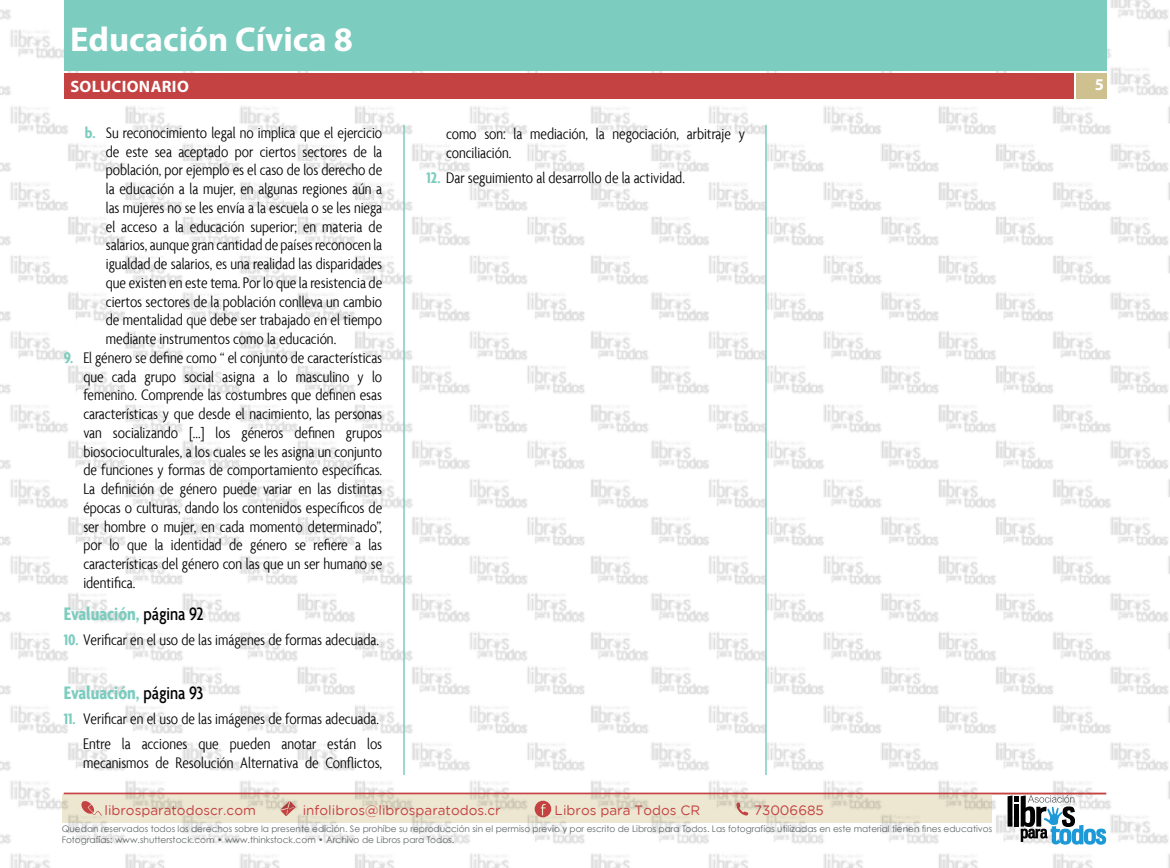
<style>
.page{position:relative;width:1170px;height:868px;background:#fff}
.page>*{position:absolute;margin:0;border:0;box-sizing:border-box;transform-origin:0 0}
.t1{font:700 34.5px "Myriad Pro";color:#fff}
.t2{font:700 condensed 19.5px "Agenda";color:#7cccbf}
.t3{font:300 condensed 16.5px/18.8px "Agenda";color:#000;text-align:justify}
.t4{font:700 16.5px "Myriad Pro";letter-spacing:.02em;color:#fff}
.t5{font:13.5px "Gotham Rounded";color:#c44242}
.t6{font:9px/10.8px "Century Gothic";color:#62686a}
.s1{font-weight:700;color:#7cccbf}
.s2{font-weight:500;font-size:19.2px;color:#000}
</style>
<div class="page">
<img style="left:0;top:0;width:1169px;height:867px">
<div style="left:1076px;top:73px;width:30px;height:26px;background:#cfc090"></div>
<hr style="left:64px;top:792px;width:1042px;height:2px;background:#c44242">
<div style="left:65px;top:0;width:1041px;height:70px;background:#7cccbf"></div>
<div style="left:65px;top:73px;width:1008px;height:26px;background:#c44242"></div>
<hr style="left:765px;top:125px;width:1px;height:650px;background:#7cccbf">
<hr style="left:403px;top:125px;width:2px;height:650px;background:#7cccbf">
<h1 class="t1" style="left:70px;top:16px;width:284px">Educación Cívica 8</h1>
<p class="t4" style="left:70px;top:76px;width:120px">Solucionario</p>
<p class="t4" style="left:1094px;top:74px;width:11px">5</p>
<p class="t3" style="left:106px;top:123px;width:278px;text-indent:-21px"><span class="s1">b.</span> Su reconocimiento legal no implica que el ejercicio de este sea aceptado por ciertos sectores de la población, por ejemplo es el caso de los derecho de la educación a la mujer, en algunas regiones aún a las mujeres no se les envía a la escuela o se les niega el acceso a la educación superior; en materia de salarios, aunque gran cantidad de países reconocen la igualdad de salarios, es una realidad las disparidades que existen en este tema. Por lo que la resistencia de ciertos sectores de la población conlleva un cambio de mentalidad que debe ser trabajado en el tiempo mediante instrumentos como la educación.</p>
<p class="t3" style="left:83px;top:348px;width:300px;text-indent:-20px"><span class="s1">9.</span> El género se define como “ el conjunto de características que cada grupo social asigna a lo masculino y lo femenino. Comprende las costumbres que definen esas características y que desde el nacimiento, las personas van socializando [...] los géneros definen grupos biosocioculturales, a los cuales se les asigna un conjunto de funciones y formas de comportamiento específicas.<br>La definición de género puede variar en las distintas épocas o culturas, dando los contenidos específicos de ser hombre o mujer, en cada momento determinado”, por lo que la identidad de género se refiere a las características del género con las que un ser humano se identifica.</p>
<p class="t2" style="left:64px;top:602px;width:141px">Evaluación, <span class="s2">página 92</span></p>
<p class="t3" style="left:64px;top:631px;width:317px"><span class="s1">10.</span> Verificar en el uso de las imágenes de formas adecuada.</p>
<p class="t2" style="left:64px;top:680px;width:141px">Evaluación, <span class="s2">página 93</span></p>
<p class="t3" style="left:64px;top:706px;width:320px;line-height:25.2px;text-align:right"><span class="s1">11.</span> Verificar en el uso de las imágenes de formas adecuada.<br>Entre la acciones que pueden anotar están los</p>
<p class="t3" style="left:83px;top:753px;width:300px">mecanismos de Resolución Alternativa de Conflictos,</p>
<p class="t3" style="left:446px;top:124px;width:300px">como son: la mediación, la negociación, arbitraje y conciliación.</p>
<p class="t3" style="left:426px;top:168px;width:260px"><span class="s1">12.</span> Dar seguimiento al desarrollo de la actividad.</p>
<p class="t5" style="left:104px;top:802px;width:153px">librosparatodoscr.com</p>
<p class="t5" style="left:303px;top:802px;width:199px">infolibros@librosparatodos.cr</p>
<p class="t5" style="left:554px;top:802px;width:147px">Libros para Todos CR</p>
<p class="t5" style="left:754px;top:802px;width:71px">73006685</p>
<p class="t6" style="left:62px;top:823px;width:932px">Quedan reservados todos los derechos sobre la presente edición. Se prohíbe su reproducción sin el permiso previo y por escrito de Libros para Todos. Las fotografías utilizadas en este material tienen fines educativos<br>Fotografías: www.shutterstock.com • www.thinkstock.com • Archivo de Libros para Todos.</p>
</div>
